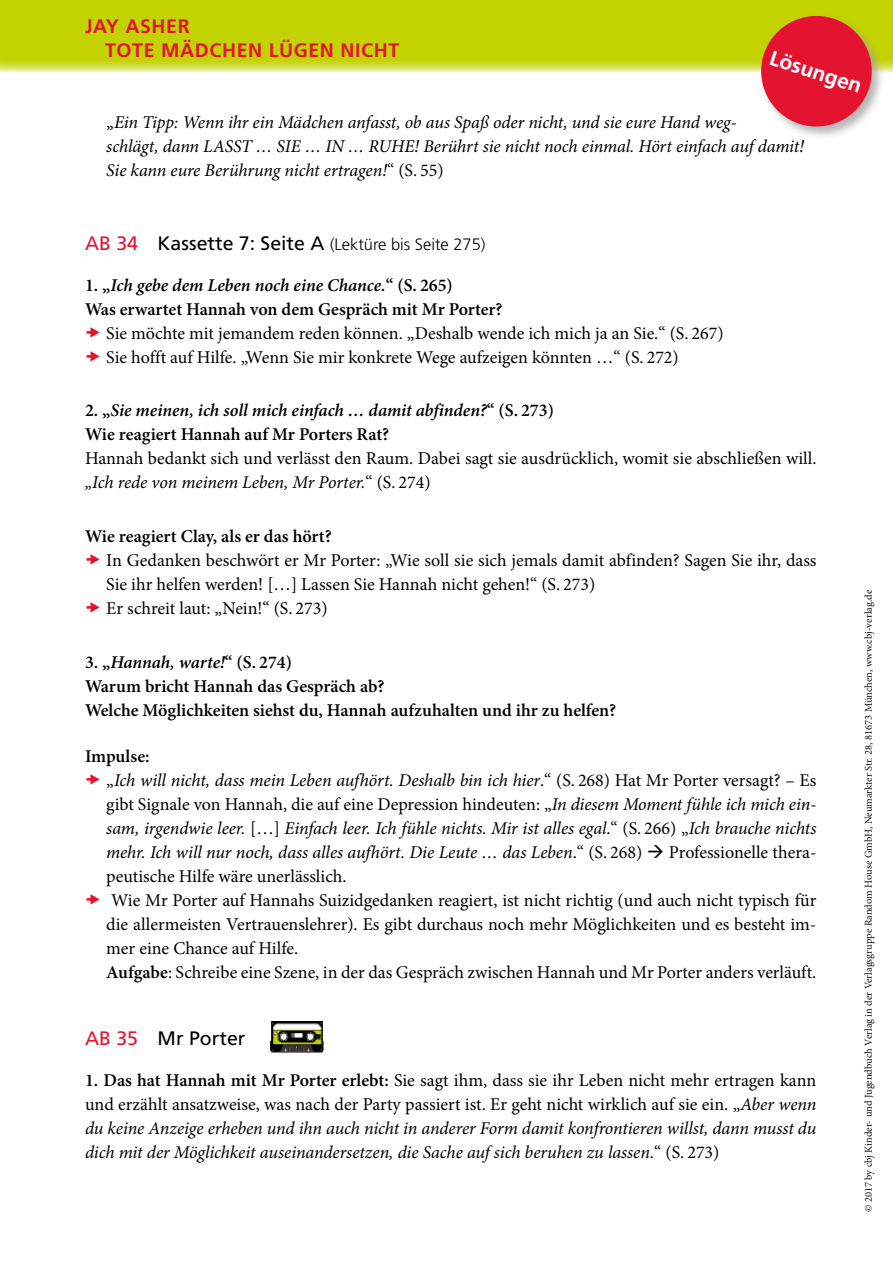
<style>
.page{position:relative;width:893px;height:1263px;background:#fff}
.page>*{position:absolute;margin:0;border:0;box-sizing:border-box;transform-origin:0 0}
.t1{font:700 21px "Frutiger LT Pro";color:#fff}
.t2{font:700 19.5px/24px "Frutiger LT Pro";letter-spacing:.03em;color:#e41431}
.t3{font:19.5px "Frutiger LT Pro";color:#000}
.t4{font:18px/24px "Minion Pro";color:#000}
.t5{font:italic 18px/24px "Minion Pro";letter-spacing:-.005em;color:#000}
.t6{font:600 18px/24px "Minion Pro";color:#000}
.t7{font:300 16.5px "Frutiger LT Pro";color:#000}
.t8{font:10.5px "Minion Pro";color:#131313}
.s1{font-style:normal}
.s2{font-weight:400;font-size:19.5px;color:#e41431}
.s3{font-weight:400;font-size:19.5px}
.s4{font-style:italic}
.s5{font-weight:600}
.s6{color:#e41431}
.s7{font-weight:600;font-style:normal}
</style>
<div class="page">
<div style="left:0;top:0;width:893px;height:72px;background:#c3d200"></div>
<div style="left:759px;top:14px;width:127px;height:127px;background:#9d9d9c;opacity:.75"></div>
<svg style="left:754px;top:14px;width:124px;height:119px"></svg>
<img style="left:270px;top:1021px;width:54px;height:31px">
<p class="t2" style="left:105px;top:14px;width:296px;text-indent:-20px">JAY ASHER<br>TOTE MÄDCHEN LÜGEN NICHT</p>
<p class="t1" style="left:774px;top:45px;width:97px;rotate:18deg">Lösungen</p>
<p class="t5" style="left:106px;top:110px;width:699px"><span class="s1">„</span>Ein Tipp: Wenn ihr ein Mädchen anfasst, ob aus Spaß oder nicht, und sie eure Hand weg--<br>schlägt, dann LASST … SIE … IN … RUHE! Berührt sie nicht noch einmal. Hört einfach auf damit!<br>Sie kann eure Berührung nicht ertragen!<span class="s1">“ (S. 55)</span></p>
<p class="t7" style="left:85px;top:234px;width:402px"><span class="s2">AB 34</span> <span class="s3">Kassette 7: Seite A</span> (Lektüre bis Seite 275)</p>
<p class="t6" style="left:85px;top:273px;width:419px">1. „<span class="s4">Ich gebe dem Leben noch eine Chance.</span>“ (S. 265)<br>Was erwartet Hannah von dem Gespräch mit Mr Porter?</p>
<p class="t4" style="left:106px;top:321px;width:619px">Sie möchte mit jemandem reden können. „Deshalb wende ich mich ja an Sie.“ (S. 267)<br>Sie hofft auf Hilfe. „Wenn Sie mir konkrete Wege aufzeigen könnten …“ (S. 272)</p>
<p class="t6" style="left:85px;top:399px;width:470px">2. „<span class="s4">Sie meinen, ich soll mich einfach … damit abfinden?</span>“ (S. 273)<br>Wie reagiert Hannah auf Mr Porters Rat?</p>
<p class="t4" style="left:85px;top:447px;width:733px">Hannah bedankt sich und verlässt den Raum. Dabei sagt sie ausdrücklich, womit sie abschließen will. <span class="s4">„Ich rede von meinem Leben, Mr Porter.</span>“ (S. 274)</p>
<p class="t6" style="left:85px;top:524px;width:248px">Wie reagiert Clay, als er das hört?</p>
<p class="t4" style="left:106px;top:549px;width:712px">In Gedanken beschwört er Mr Porter: „Wie soll sie sich jemals damit abfinden? Sagen Sie ihr, dass<br>Sie ihr helfen werden! […] Lassen Sie Hannah nicht gehen!“ (S. 273)<br>Er schreit laut: „Nein!“ (S. 273)</p>
<p class="t6" style="left:85px;top:650px;width:533px">3. „<span class="s4">Hannah, warte!</span>“ (S. 274)<br>Warum bricht Hannah das Gespräch ab?<br>Welche Möglichkeiten siehst du, Hannah aufzuhalten und ihr zu helfen?</p>
<p class="t4" style="left:106px;top:744px;width:712px;text-indent:-21px"><span class="s5">Impulse:<br></span>„<span class="s4">Ich will nicht, dass mein Leben aufhört. Deshalb bin ich hier</span>.“ (S. 268) Hat Mr Porter versagt? – Es gibt Signale von Hannah, die auf eine Depression hindeuten: „<span class="s4">In diesem Moment fühle ich mich ein&shy;sam, irgendwie leer.</span> […] <span class="s4">Einfach leer. Ich fühle nichts. Mir ist alles egal</span>.“ (S. 266) „<span class="s4">Ich brauche nichts mehr. Ich will nur noch, dass alles aufhört. Die Leute … das Leben</span>.“ (S. 268) → Professionelle thera&shy;peutische Hilfe wäre unerlässlich.<br>Wie Mr Porter auf Hannahs Suizidgedanken reagiert, ist nicht richtig (und auch nicht typisch für die allermeisten Vertrauenslehrer). Es gibt durchaus noch mehr Möglichkeiten und es besteht im&shy;mer eine Chance auf Hilfe.<br><span class="s5">Aufgabe</span>: Schreibe eine Szene, in der das Gespräch zwischen Hannah und Mr Porter anders verläuft.</p>
<p class="t3" style="left:85px;top:1027px;width:162px"><span class="s6">AB 35</span> Mr Porter</p>
<p class="t5" style="left:85px;top:1068px;width:733px;text-align:justify"><span class="s7">1. Das hat Hannah mit Mr Porter erlebt:</span> <span class="s1">Sie sagt ihm, dass sie ihr Leben nicht mehr ertragen kann und erzählt ansatzweise, was nach der Party passiert ist. Er geht nicht wirklich auf sie ein. „</span>Aber wenn du keine Anzeige erheben und ihn auch nicht in anderer Form damit konfrontieren willst, dann musst du dich mit der Möglichkeit auseinandersetzen, die Sache auf sich beruhen zu lassen.<span class="s1">“ (S. 273)</span></p>
<p class="t8" style="left:861px;top:1212px;width:624px;rotate:-90deg">© 2017 by cbj Kinder- und Jugendbuch Verlag in der Verlagsgruppe Random House GmbH, Neumarkter Str. 28, 81673 München, www.cbj-verlag.de</p>
</div>
